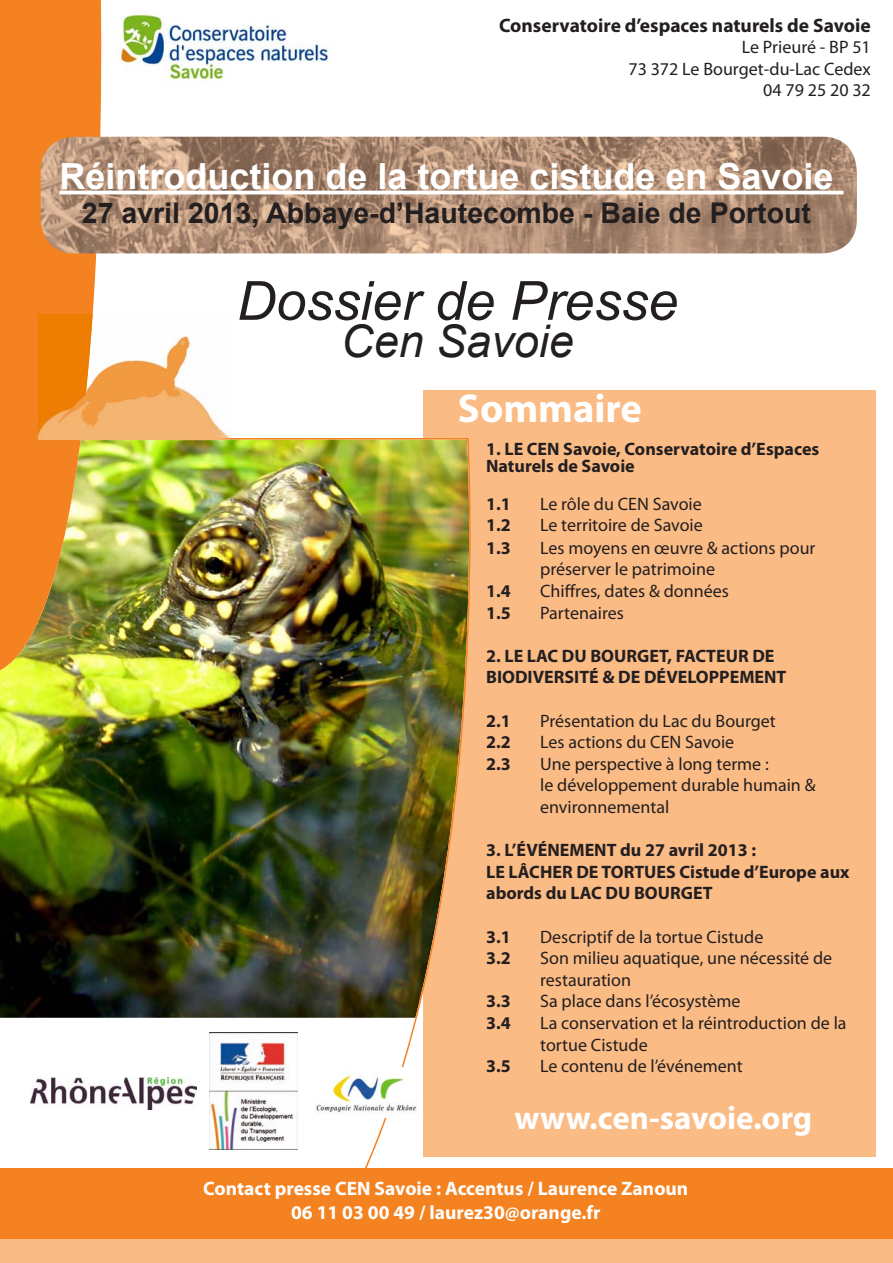
<style>
.page{position:relative;width:893px;height:1263px;background:#fff}
.page>*{position:absolute;margin:0;border:0;box-sizing:border-box;transform-origin:0 0}
.t1{font:italic 54px "Arial";color:#231f20}
.t2{font:italic 45px "Arial";color:#231f20}
.t3{font:700 40.5px "Myriad Pro";color:#fff}
.t4{font:700 36px "Arial";color:#fff}
.t5{font:700 33px "Myriad Pro";color:#fff}
.t6{font:700 28.5px "Arial";color:#231f20}
.t7{font:700 19.5px/23.4px "Myriad Pro";color:#fff;text-align:center}
.t8{font:700 19.5px "Myriad Pro";color:#231f20}
.t9{font:18px/21.6px "Myriad Pro";color:#231f20}
.t10{font:700 18px/21.6px "Myriad Pro";color:#231f20}
</style>
<div class="page">
<div style="left:423px;top:390px;width:453px;height:766px;background:#fbbb85"></div>
<img style="left:0;top:438px;width:471px;height:731px">
<img style="left:0;top:0;width:122px;height:923px">
<img style="left:93px;top:314px;width:138px;height:126px">
<img style="left:93px;top:438px;width:138px;height:1px">
<img style="left:38px;top:314px;width:55px;height:126px">
<div style="left:0;top:1169px;width:893px;height:84px;background:#f58220"></div>
<div style="left:0;top:1239px;width:893px;height:24px;background:#fbbb85"></div>
<img style="left:309px;top:1067px;width:114px;height:50px">
<img style="left:31px;top:1078px;width:165px;height:32px">
<img style="left:209px;top:1032px;width:88px;height:117px">
<img style="left:41px;top:137px;width:816px;height:116px">
<hr style="left:59px;top:191px;width:785px;height:3px;background:#fff">
<img style="left:115px;top:4px;width:214px;height:84px">
<p class="t8" style="left:499px;top:12px;width:373px">Conservatoire d’espaces naturels de Savoie</p>
<p class="t9" style="left:628px;top:36px;width:244px;text-align:right">Le Prieuré - BP 51<br>73 372 Le Bourget-du-Lac Cedex<br>04 79 25 20 32</p>
<h3 class="t4" style="left:59px;top:152px;width:776px">Réintroduction de la tortue cistude en Savoie</h3>
<h3 class="t6" style="left:82px;top:194px;width:731px">27 avril 2013, Abbaye-d’Hautecombe - Baie de Portout</h3>
<h1 class="t1" style="left:237px;top:266px;width:443px">Dossier de Presse</h1>
<h2 class="t2" style="left:341px;top:312px;width:234px">Cen Savoie</h2>
<h3 class="t3" style="left:458px;top:382px;width:186px">Sommaire</h3>
<p class="t10" style="left:486px;top:440px;width:335px;line-height:16.5px">1. LE CEN Savoie, Conservatoire d’Espaces<br>Naturels de Savoie</p>
<p class="t10" style="left:486px;top:492px;width:26px">1.1</p>
<p class="t9" style="left:540px;top:492px;width:163px">Le rôle du CEN Savoie</p>
<p class="t10" style="left:486px;top:514px;width:26px">1.2</p>
<p class="t9" style="left:540px;top:514px;width:164px">Le territoire de Savoie</p>
<p class="t10" style="left:486px;top:536px;width:26px">1.3</p>
<p class="t9" style="left:540px;top:537px;width:277px">Les moyens en œuvre &amp; actions pour préserver le patrimoine</p>
<p class="t10" style="left:486px;top:579px;width:26px">1.4</p>
<p class="t9" style="left:540px;top:580px;width:190px">Chiffres, dates &amp; données</p>
<p class="t10" style="left:486px;top:601px;width:26px">1.5</p>
<p class="t9" style="left:540px;top:601px;width:85px">Partenaires</p>
<p class="t10" style="left:486px;top:644px;width:302px">2. LE LAC DU BOURGET, FACTEUR DE<br>BIODIVERSITÉ &amp; DE DÉVELOPPEMENT</p>
<p class="t10" style="left:486px;top:709px;width:26px">2.1</p>
<p class="t9" style="left:540px;top:709px;width:237px">Présentation du Lac du Bourget</p>
<p class="t10" style="left:486px;top:731px;width:26px">2.2</p>
<p class="t9" style="left:540px;top:731px;width:196px">Les actions du CEN Savoie</p>
<p class="t10" style="left:486px;top:752px;width:26px">2.3</p>
<p class="t9" style="left:540px;top:753px;width:277px">Une perspective à long terme :<br>le développement durable humain &amp; environnemental</p>
<p class="t10" style="left:486px;top:839px;width:365px">3. L’ÉVÉNEMENT du 27 avril 2013 :<br>LE LÂCHER DE TORTUES Cistude d’Europe aux abords du LAC DU BOURGET</p>
<p class="t10" style="left:486px;top:925px;width:26px">3.1</p>
<p class="t9" style="left:540px;top:925px;width:225px">Descriptif de la tortue Cistude</p>
<p class="t10" style="left:486px;top:947px;width:26px">3.2</p>
<p class="t9" style="left:540px;top:947px;width:294px">Son milieu aquatique, une nécessité de restauration</p>
<p class="t10" style="left:486px;top:990px;width:26px">3.3</p>
<p class="t9" style="left:540px;top:990px;width:202px">Sa place dans l’écosystème</p>
<p class="t10" style="left:486px;top:1011px;width:26px">3.4</p>
<p class="t9" style="left:540px;top:1012px;width:308px">La conservation et la réintroduction de la tortue Cistude</p>
<p class="t10" style="left:486px;top:1055px;width:26px">3.5</p>
<p class="t9" style="left:540px;top:1055px;width:204px">Le contenu de l’événement</p>
<h3 class="t5" style="left:514px;top:1096px;width:299px">www.cen-savoie.org</h3>
<p class="t7" style="left:203px;top:1176px;width:487px">Contact presse CEN Savoie : Accentus / Laurence Zanoun<br>06 11 03 00 49 / laurez30@orange.fr</p>
</div>
